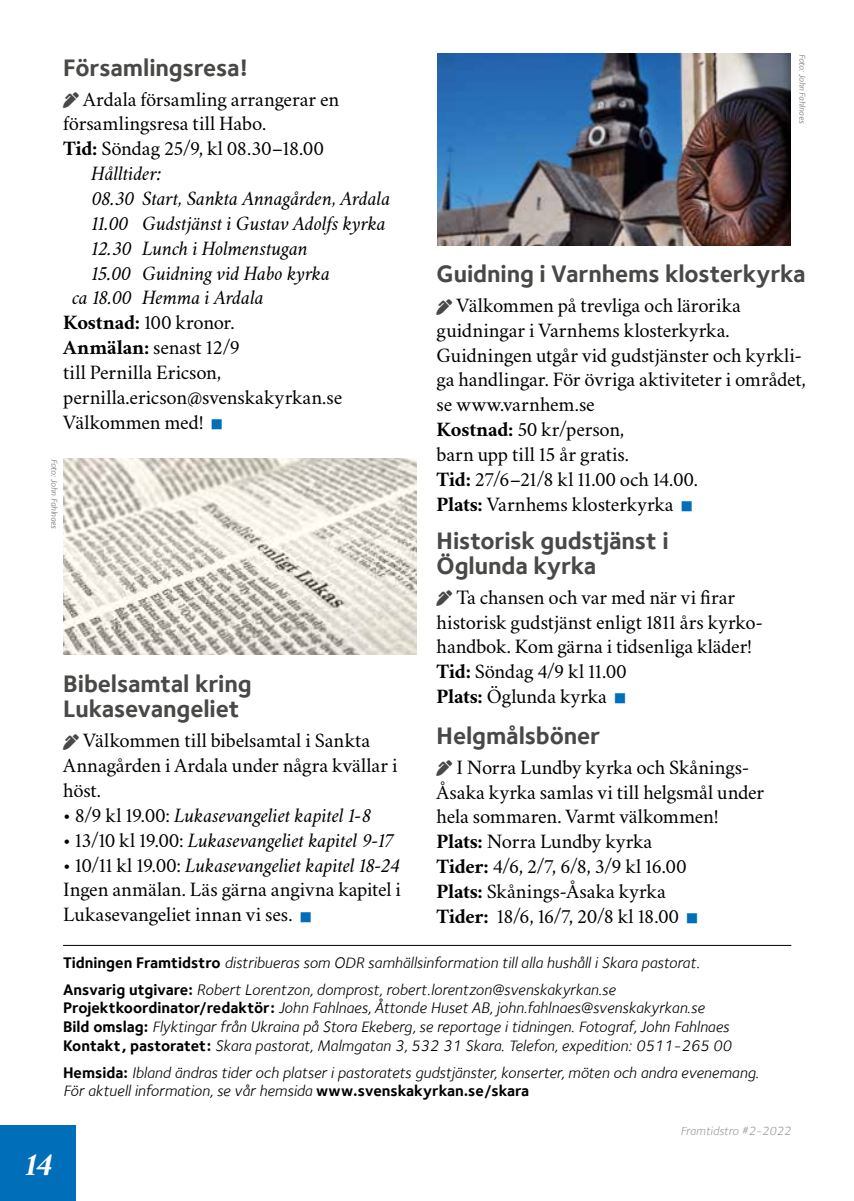
<style>
.page{position:relative;width:854px;height:1201px;background:#fff}
.page>*{position:absolute;margin:0;border:0;box-sizing:border-box;transform-origin:0 0}
.t1{font:italic 700 33.25px "Crimson Svk 2.0";color:#fff}
.t2{font:700 24.5px/24.8px "Foundry Sterling";letter-spacing:-.005em;color:#484847}
.t3{font:20.65px/24.8px "Crimson Svk 2.0";color:#000}
.t4{font:italic 20.65px "Crimson Svk 2.0";letter-spacing:-.01em;color:#000}
.t5{font:italic 15.75px/18.9px "Foundry Sterling";color:#000}
.t6{font:italic 12.25px "Foundry Sterling";color:#9c9c9d}
.t7{font:italic 8.75px "Foundry Sterling";color:#6e6e6e}
.s1{font-weight:700}
.s2{font-style:normal}
.s3{font-style:italic}
.s4{font-weight:700;font-style:normal}
</style>
<div class="page">
<div style="left:0;top:1125px;width:75px;height:75px;background:#006eb9"></div>
<hr style="left:63px;top:945px;width:728px;height:1px;background:#000">
<img style="left:437px;top:53px;width:353px;height:193px">
<img style="left:63px;top:459px;width:353px;height:195px">
<p class="t2" style="left:63px;top:54px;width:187px">Församlingsresa!</p>
<p class="t3" style="left:83px;top:85px;width:258px">Ardala församling arrangerar en</p>
<p class="t3" style="left:63px;top:110px;width:204px">församlingsresa till Habo.</p>
<p class="t3" style="left:63px;top:135px;width:262px"><span class="s1">Tid:</span> Söndag 25/9, kl 08.30–18.00</p>
<p class="t4" style="left:91px;top:161px;width:72px">Hålltider:</p>
<p class="t4" style="left:91px;top:185px;width:300px">08.30 Start, Sankta Annagården, Ardala</p>
<p class="t4" style="left:91px;top:210px;width:296px">11.00 Gudstjänst i Gustav Adolfs kyrka</p>
<p class="t4" style="left:91px;top:235px;width:218px">12.30 Lunch i Holmenstugan</p>
<p class="t4" style="left:91px;top:260px;width:240px">15.00 Guidning vid Habo kyrka</p>
<p class="t4" style="left:72px;top:285px;width:193px">ca 18.00 Hemma i Ardala</p>
<p class="t3" style="left:63px;top:309px;width:173px"><span class="s1">Kostnad:</span> 100 kronor.</p>
<p class="t3" style="left:63px;top:334px;width:178px"><span class="s1">Anmälan:</span> senast 12/9</p>
<p class="t3" style="left:63px;top:359px;width:159px">till Pernilla Ericson,</p>
<p class="t3" style="left:63px;top:383px;width:280px">pernilla.ericson@svenskakyrkan.se</p>
<p class="t3" style="left:63px;top:408px;width:142px">Välkommen med!</p>
<p class="t7" style="left:59px;top:459px;width:71px;rotate:90deg">Foto: John Fahlnaes</p>
<p class="t2" style="left:63px;top:671px;width:190px">Bibelsamtal kring<br>Lukasevangeliet</p>
<p class="t3" style="left:63px;top:727px;width:335px;text-indent:20px">Välkommen till bibelsamtal i Sankta<br>Annagården i Ardala under några kvällar i höst.</p>
<p class="t4" style="left:63px;top:802px;width:308px"><span class="s2">• 8/9 kl 19.00:</span> Lukasevangeliet kapitel 1-8</p>
<p class="t4" style="left:63px;top:827px;width:331px"><span class="s2">• 13/10 kl 19.00:</span> Lukasevangeliet kapitel 9-17</p>
<p class="t3" style="left:63px;top:851px;width:339px;text-align:justify">• 10/11 kl 19.00: <span class="s3">Lukasevangeliet kapitel 18-24<br></span>Ingen anmälan. Läs gärna angivna kapitel i Lukasevangeliet innan vi ses.</p>
<p class="t7" style="left:807px;top:54px;width:71px;rotate:90deg">Foto: John Fahlnaes</p>
<p class="t2" style="left:436px;top:261px;width:370px">Guidning i Varnhems klosterkyrka</p>
<p class="t3" style="left:436px;top:291px;width:370px;text-indent:20px">Välkommen på trevliga och lärorika guidningar i Varnhems klosterkyrka.<br>Guidningen utgår vid gudstjänster och kyrkli&shy;ga handlingar. För övriga aktiviteter i området, se www.varnhem.se<br><span class="s1">Kostnad:</span> 50 kr/person,<br>barn upp till 15 år gratis.<br><span class="s1">Tid:</span> 27/6–21/8 kl 11.00 och 14.00.<br><span class="s1">Plats:</span> Varnhems klosterkyrka</p>
<p class="t2" style="left:436px;top:528px;width:233px">Historisk gudstjänst i<br>Öglunda kyrka</p>
<p class="t3" style="left:436px;top:583px;width:328px;text-indent:20px">Ta chansen och var med när vi firar historisk gudstjänst enligt 1811 års kyrko&shy;handbok. Kom gärna i tidsenliga kläder!<br><span class="s1">Tid:</span> Söndag 4/9 kl 11.00<br><span class="s1">Plats:</span> Öglunda kyrka</p>
<p class="t2" style="left:436px;top:722px;width:165px">Helgmålsböner</p>
<p class="t3" style="left:436px;top:753px;width:329px;text-indent:20px">I Norra Lundby kyrka och Skånings-<br>Åsaka kyrka samlas vi till helgsmål under hela sommaren. Varmt välkommen!<br><span class="s1">Plats:</span> Norra Lundby kyrka<br><span class="s1">Tider:</span> 4/6, 2/7, 6/8, 3/9 kl 16.00<br><span class="s1">Plats:</span> Skånings-Åsaka kyrka<br><span class="s1">Tider:</span> 18/6, 16/7, 20/8 kl 18.00</p>
<h1 class="t1" style="left:25px;top:1142px;width:27px">14</h1>
<p class="t5" style="left:63px;top:949px;width:638px;line-height:26.2px"><span class="s4">Tidningen Framtidstro</span> distribueras som ODR samhällsinformation till alla hushåll i Skara pastorat.<br><span class="s4">Ansvarig utgivare:</span> Robert Lorentzon, domprost, robert.lorentzon@svenskakyrkan.se</p>
<p class="t5" style="left:63px;top:998px;width:669px"><span class="s4">Projektkoordinator/redaktör:</span> John Fahlnaes, Åttonde Huset AB, john.fahlnaes@svenskakyrkan.se<br><span class="s4">Bild omslag:</span> Flyktingar från Ukraina på Stora Ekeberg, se reportage i tidningen. Fotograf, John Fahlnaes<br><span class="s4">Kontakt, pastoratet:</span> Skara pastorat, Malmgatan 3, 532 31 Skara. Telefon, expedition: 0511-265 00</p>
<p class="t5" style="left:63px;top:1062px;width:697px"><span class="s4">Hemsida:</span> Ibland ändras tider och platser i pastoratets gudstjänster, konserter, möten och andra evenemang.<br>För aktuell information, se vår hemsida <span class="s4">www.svenskakyrkan.se/skara</span></p>
<p class="t6" style="left:680px;top:1123px;width:112px">Framtidstro #2-2022</p>
</div>
